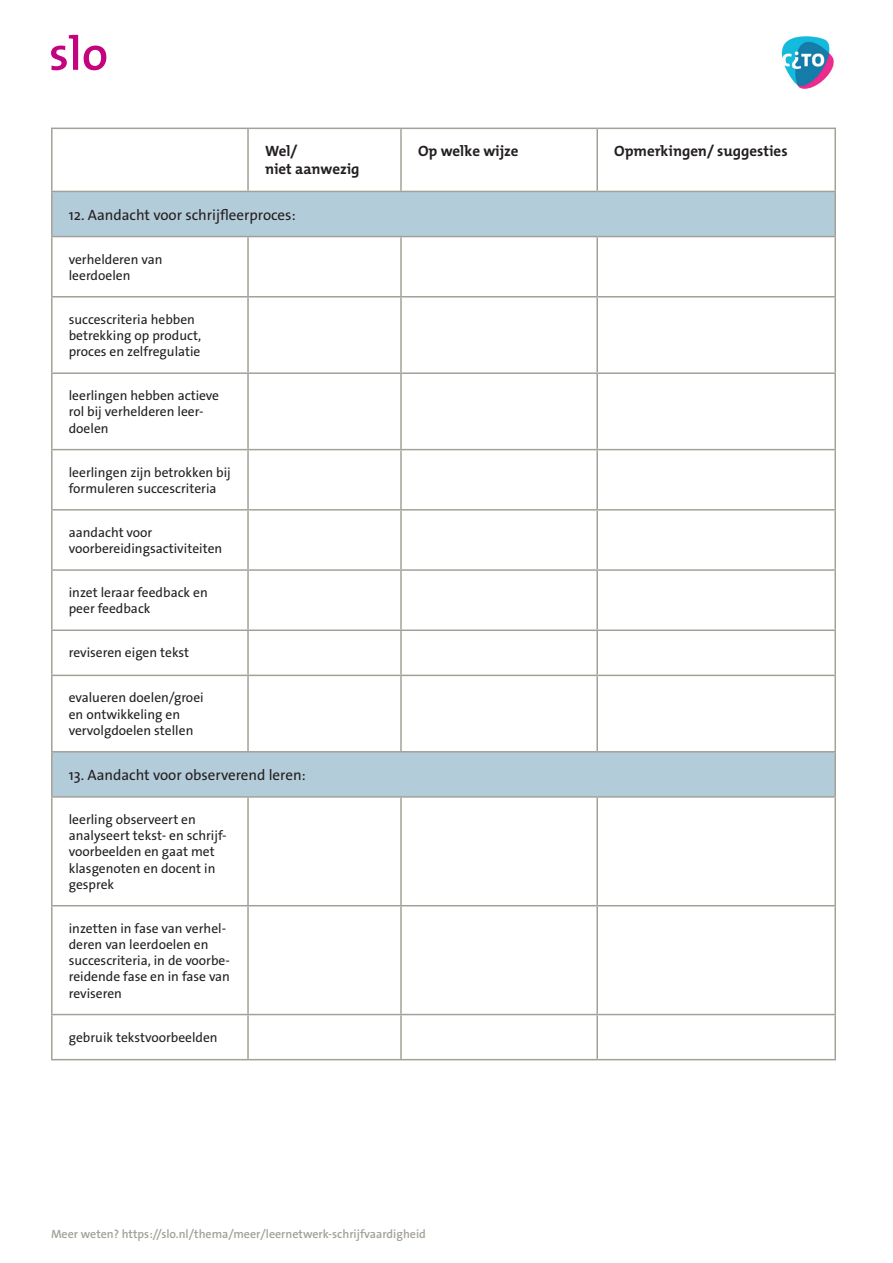
<style>
.page{position:relative;width:893px;height:1263px;background:#fff}
.page>*{position:absolute;margin:0;border:0;box-sizing:border-box;transform-origin:0 0}
.t1{font:15px "The Sans Os F";color:#231f20}
.t2{font:700 15px/18px "The Mix Os F";color:#231f20}
.t3{font:13.5px/16.2px "The Sans Os F";color:#231f20}
.t4{font:600 12px "The Sans Os F";color:#a3a197}
</style>
<div class="page">
<svg style="left:51px;top:35px;width:55px;height:35px"></svg>
<img style="left:781px;top:36px;width:53px;height:52px">
<svg style="left:53px;top:192px;width:781px;height:604px"></svg>
<hr style="left:51px;top:128px;width:197px;height:1px;background:#a3a197">
<hr style="left:51px;top:129px;width:2px;height:62px;background:#a3a197">
<hr style="left:248px;top:128px;width:153px;height:1px;background:#a3a197">
<hr style="left:247px;top:129px;width:2px;height:62px;background:#a3a197">
<hr style="left:401px;top:128px;width:196px;height:1px;background:#a3a197">
<hr style="left:400px;top:129px;width:2px;height:62px;background:#a3a197">
<hr style="left:597px;top:128px;width:239px;height:1px;background:#a3a197">
<hr style="left:596px;top:129px;width:2px;height:62px;background:#a3a197">
<hr style="left:834px;top:129px;width:2px;height:62px;background:#a3a197">
<hr style="left:51px;top:191px;width:197px;height:1px;background:#a3a197">
<hr style="left:51px;top:192px;width:2px;height:44px;background:#a3a197">
<hr style="left:248px;top:191px;width:153px;height:1px;background:#a3a197">
<hr style="left:401px;top:191px;width:196px;height:1px;background:#a3a197">
<hr style="left:597px;top:191px;width:239px;height:1px;background:#a3a197">
<hr style="left:834px;top:192px;width:2px;height:44px;background:#a3a197">
<hr style="left:51px;top:236px;width:197px;height:1px;background:#a3a197">
<hr style="left:51px;top:237px;width:2px;height:59px;background:#a3a197">
<hr style="left:248px;top:236px;width:153px;height:1px;background:#a3a197">
<hr style="left:247px;top:237px;width:2px;height:59px;background:#a3a197">
<hr style="left:401px;top:236px;width:196px;height:1px;background:#a3a197">
<hr style="left:400px;top:237px;width:2px;height:59px;background:#a3a197">
<hr style="left:597px;top:236px;width:239px;height:1px;background:#a3a197">
<hr style="left:596px;top:237px;width:2px;height:59px;background:#a3a197">
<hr style="left:834px;top:237px;width:2px;height:59px;background:#a3a197">
<hr style="left:51px;top:296px;width:197px;height:1px;background:#a3a197">
<hr style="left:51px;top:297px;width:2px;height:75px;background:#a3a197">
<hr style="left:248px;top:296px;width:153px;height:1px;background:#a3a197">
<hr style="left:247px;top:297px;width:2px;height:75px;background:#a3a197">
<hr style="left:401px;top:296px;width:196px;height:1px;background:#a3a197">
<hr style="left:400px;top:297px;width:2px;height:75px;background:#a3a197">
<hr style="left:597px;top:296px;width:239px;height:1px;background:#a3a197">
<hr style="left:596px;top:297px;width:2px;height:75px;background:#a3a197">
<hr style="left:834px;top:297px;width:2px;height:75px;background:#a3a197">
<hr style="left:51px;top:372px;width:197px;height:2px;background:#a3a197">
<hr style="left:51px;top:374px;width:2px;height:75px;background:#a3a197">
<hr style="left:248px;top:372px;width:153px;height:2px;background:#a3a197">
<hr style="left:247px;top:374px;width:2px;height:75px;background:#a3a197">
<hr style="left:401px;top:372px;width:196px;height:2px;background:#a3a197">
<hr style="left:400px;top:374px;width:2px;height:75px;background:#a3a197">
<hr style="left:597px;top:372px;width:239px;height:2px;background:#a3a197">
<hr style="left:596px;top:374px;width:2px;height:75px;background:#a3a197">
<hr style="left:834px;top:374px;width:2px;height:75px;background:#a3a197">
<hr style="left:51px;top:449px;width:197px;height:1px;background:#a3a197">
<hr style="left:51px;top:450px;width:2px;height:59px;background:#a3a197">
<hr style="left:248px;top:449px;width:153px;height:1px;background:#a3a197">
<hr style="left:247px;top:450px;width:2px;height:59px;background:#a3a197">
<hr style="left:401px;top:449px;width:196px;height:1px;background:#a3a197">
<hr style="left:400px;top:450px;width:2px;height:59px;background:#a3a197">
<hr style="left:597px;top:449px;width:239px;height:1px;background:#a3a197">
<hr style="left:596px;top:450px;width:2px;height:59px;background:#a3a197">
<hr style="left:834px;top:450px;width:2px;height:59px;background:#a3a197">
<hr style="left:51px;top:509px;width:197px;height:2px;background:#a3a197">
<hr style="left:51px;top:511px;width:2px;height:58px;background:#a3a197">
<hr style="left:248px;top:509px;width:153px;height:2px;background:#a3a197">
<hr style="left:247px;top:511px;width:2px;height:58px;background:#a3a197">
<hr style="left:401px;top:509px;width:196px;height:2px;background:#a3a197">
<hr style="left:400px;top:511px;width:2px;height:58px;background:#a3a197">
<hr style="left:597px;top:509px;width:239px;height:2px;background:#a3a197">
<hr style="left:596px;top:511px;width:2px;height:58px;background:#a3a197">
<hr style="left:834px;top:511px;width:2px;height:58px;background:#a3a197">
<hr style="left:51px;top:569px;width:197px;height:2px;background:#a3a197">
<hr style="left:51px;top:571px;width:2px;height:58px;background:#a3a197">
<hr style="left:248px;top:569px;width:153px;height:2px;background:#a3a197">
<hr style="left:247px;top:571px;width:2px;height:58px;background:#a3a197">
<hr style="left:401px;top:569px;width:196px;height:2px;background:#a3a197">
<hr style="left:400px;top:571px;width:2px;height:58px;background:#a3a197">
<hr style="left:597px;top:569px;width:239px;height:2px;background:#a3a197">
<hr style="left:596px;top:571px;width:2px;height:58px;background:#a3a197">
<hr style="left:834px;top:571px;width:2px;height:58px;background:#a3a197">
<hr style="left:51px;top:629px;width:197px;height:2px;background:#a3a197">
<hr style="left:51px;top:631px;width:2px;height:44px;background:#a3a197">
<hr style="left:248px;top:629px;width:153px;height:2px;background:#a3a197">
<hr style="left:247px;top:631px;width:2px;height:44px;background:#a3a197">
<hr style="left:401px;top:629px;width:196px;height:2px;background:#a3a197">
<hr style="left:400px;top:631px;width:2px;height:44px;background:#a3a197">
<hr style="left:597px;top:629px;width:239px;height:2px;background:#a3a197">
<hr style="left:596px;top:631px;width:2px;height:44px;background:#a3a197">
<hr style="left:834px;top:631px;width:2px;height:44px;background:#a3a197">
<hr style="left:51px;top:675px;width:197px;height:1px;background:#a3a197">
<hr style="left:51px;top:676px;width:2px;height:75px;background:#a3a197">
<hr style="left:248px;top:675px;width:153px;height:1px;background:#a3a197">
<hr style="left:247px;top:676px;width:2px;height:75px;background:#a3a197">
<hr style="left:401px;top:675px;width:196px;height:1px;background:#a3a197">
<hr style="left:400px;top:676px;width:2px;height:75px;background:#a3a197">
<hr style="left:597px;top:675px;width:239px;height:1px;background:#a3a197">
<hr style="left:596px;top:676px;width:2px;height:75px;background:#a3a197">
<hr style="left:834px;top:676px;width:2px;height:75px;background:#a3a197">
<hr style="left:51px;top:751px;width:197px;height:1px;background:#a3a197">
<hr style="left:51px;top:752px;width:2px;height:44px;background:#a3a197">
<hr style="left:248px;top:751px;width:153px;height:1px;background:#a3a197">
<hr style="left:401px;top:751px;width:196px;height:1px;background:#a3a197">
<hr style="left:597px;top:751px;width:239px;height:1px;background:#a3a197">
<hr style="left:834px;top:752px;width:2px;height:44px;background:#a3a197">
<hr style="left:51px;top:796px;width:197px;height:2px;background:#a3a197">
<hr style="left:51px;top:798px;width:2px;height:107px;background:#a3a197">
<hr style="left:248px;top:796px;width:153px;height:2px;background:#a3a197">
<hr style="left:247px;top:798px;width:2px;height:107px;background:#a3a197">
<hr style="left:401px;top:796px;width:196px;height:2px;background:#a3a197">
<hr style="left:400px;top:798px;width:2px;height:107px;background:#a3a197">
<hr style="left:597px;top:796px;width:239px;height:2px;background:#a3a197">
<hr style="left:596px;top:798px;width:2px;height:107px;background:#a3a197">
<hr style="left:834px;top:798px;width:2px;height:107px;background:#a3a197">
<hr style="left:51px;top:905px;width:197px;height:1px;background:#a3a197">
<hr style="left:51px;top:906px;width:2px;height:108px;background:#a3a197">
<hr style="left:248px;top:905px;width:153px;height:1px;background:#a3a197">
<hr style="left:247px;top:906px;width:2px;height:108px;background:#a3a197">
<hr style="left:401px;top:905px;width:196px;height:1px;background:#a3a197">
<hr style="left:400px;top:906px;width:2px;height:108px;background:#a3a197">
<hr style="left:597px;top:905px;width:239px;height:1px;background:#a3a197">
<hr style="left:596px;top:906px;width:2px;height:108px;background:#a3a197">
<hr style="left:834px;top:906px;width:2px;height:108px;background:#a3a197">
<hr style="left:51px;top:1014px;width:197px;height:1px;background:#a3a197">
<hr style="left:51px;top:1015px;width:2px;height:44px;background:#a3a197">
<hr style="left:248px;top:1014px;width:153px;height:1px;background:#a3a197">
<hr style="left:247px;top:1015px;width:2px;height:44px;background:#a3a197">
<hr style="left:401px;top:1014px;width:196px;height:1px;background:#a3a197">
<hr style="left:400px;top:1015px;width:2px;height:44px;background:#a3a197">
<hr style="left:597px;top:1014px;width:239px;height:1px;background:#a3a197">
<hr style="left:596px;top:1015px;width:2px;height:44px;background:#a3a197">
<hr style="left:834px;top:1015px;width:2px;height:44px;background:#a3a197">
<hr style="left:51px;top:1059px;width:197px;height:1px;background:#a3a197">
<hr style="left:248px;top:1059px;width:153px;height:1px;background:#a3a197">
<hr style="left:401px;top:1059px;width:196px;height:1px;background:#a3a197">
<hr style="left:597px;top:1059px;width:239px;height:1px;background:#a3a197">
<p class="t2" style="left:265px;top:142px;width:96px">Wel/<br>niet aanwezig</p>
<p class="t2" style="left:418px;top:142px;width:102px">Op welke wijze</p>
<p class="t2" style="left:614px;top:142px;width:175px">Opmerkingen/ suggesties</p>
<p class="t1" style="left:69px;top:205px;width:229px">12. Aandacht voor schrijfleerproces:</p>
<p class="t3" style="left:69px;top:251px;width:95px">verhelderen van leerdoelen</p>
<p class="t3" style="left:69px;top:311px;width:134px">succescriteria hebben betrekking op product, proces en zelfregulatie</p>
<p class="t3" style="left:69px;top:388px;width:152px">leerlingen hebben actieve rol bij verhelderen leer&shy;doelen</p>
<p class="t3" style="left:69px;top:464px;width:164px">leerlingen zijn betrokken bij formuleren succescriteria</p>
<p class="t3" style="left:69px;top:524px;width:155px">aandacht voor voorbereidingsactiviteiten</p>
<p class="t3" style="left:69px;top:584px;width:141px">inzet leraar feedback en peer feedback</p>
<p class="t3" style="left:69px;top:645px;width:122px">reviseren eigen tekst</p>
<p class="t3" style="left:69px;top:690px;width:136px">evalueren doelen/groei en ontwikkeling en vervolgdoelen stellen</p>
<p class="t1" style="left:69px;top:765px;width:239px">13. Aandacht voor observerend leren:</p>
<p class="t3" style="left:69px;top:811px;width:159px">leerling observeert en analyseert tekst- en schrijf&shy;voorbeelden en gaat met klasgenoten en docent in gesprek</p>
<p class="t3" style="left:69px;top:920px;width:163px">inzetten in fase van verhel&shy;deren van leerdoelen en succescriteria, in de voorbe&shy;reidende fase en in fase van reviseren</p>
<p class="t3" style="left:69px;top:1029px;width:150px">gebruik tekstvoorbeelden</p>
<p class="t4" style="left:51px;top:1226px;width:376px">Meer weten? https://slo.nl/thema/meer/leernetwerk-schrijfvaardigheid</p>
</div>
